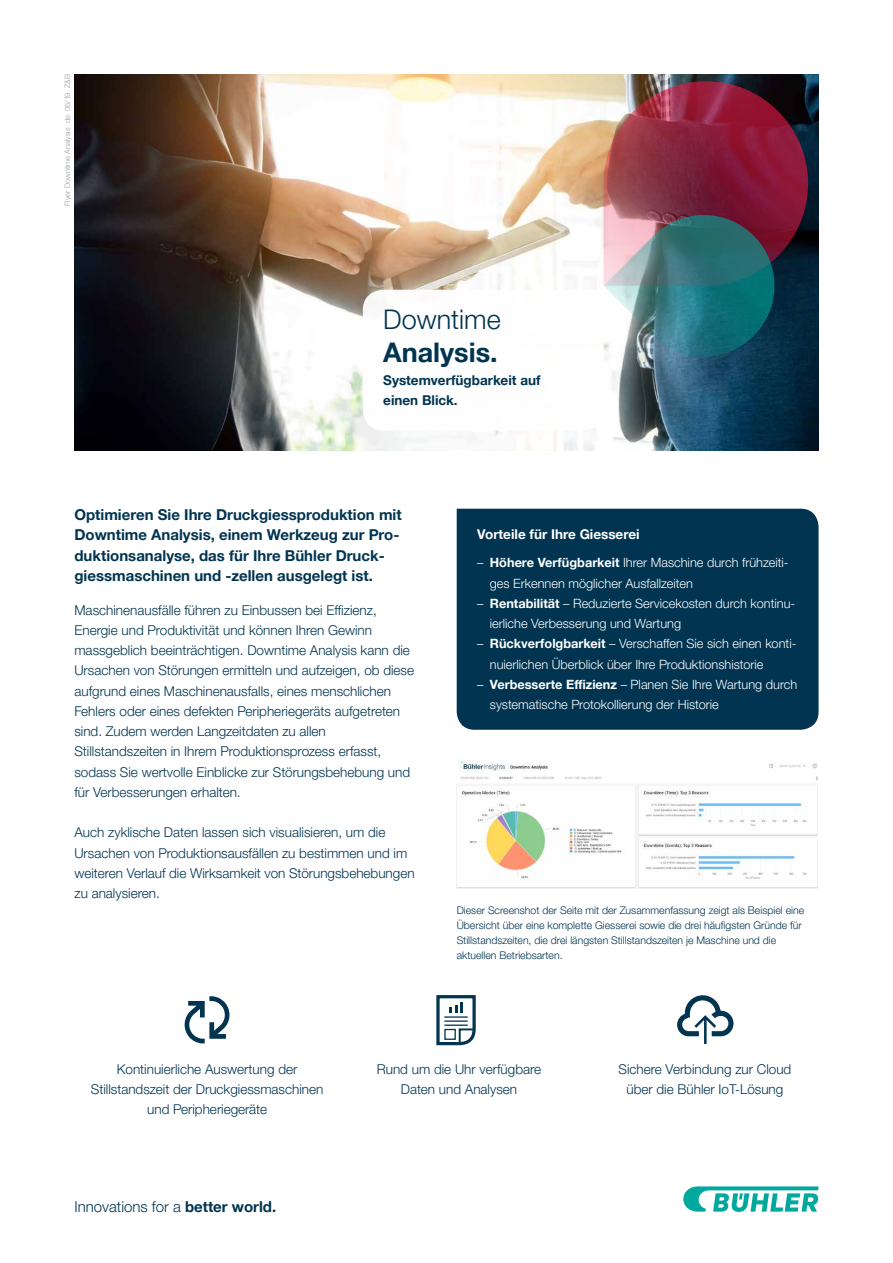
<style>
.page{position:relative;width:893px;height:1263px;background:#fff}
.page>*{position:absolute;margin:0;border:0;box-sizing:border-box;transform-origin:0 0}
.t1{font:700 27px "Helvetica Neue LTW1 G";color:#003450}
.t2{font:300 27px "Helvetica Neue LTW1 G";color:#003450}
.t3{font:700 15px/20.2px "Helvetica Neue LTW1 G";color:#003450}
.t4{font:300 15px "Helvetica Neue LTW1 G";color:#003450}
.t5{font:300 13.5px/20.2px "Helvetica Neue LTW1 G";color:#003450;text-align:center}
.t6{font:700 13.5px/20.2px "Helvetica Neue LTW1 G";color:#003450}
.t7{font:700 13.5px "Helvetica Neue LTW1 G";color:#fff}
.t8{font:300 12.75px/20.2px "Helvetica Neue LTW1 G";color:#fff}
.t9{font:300 10.5px/15px "Helvetica Neue LTW1 G";color:#003450}
.t10{font:300 7.5px "Helvetica Neue LTW1 G";color:#9d9fa2}
.s1{font-weight:700}
</style>
<div class="page">
<img style="left:74px;top:74px;width:745px;height:377px">
<img style="left:457px;top:759px;width:361px;height:130px">
<svg style="left:185px;top:996px;width:44px;height:47px"></svg>
<svg style="left:436px;top:995px;width:40px;height:50px"></svg>
<svg style="left:677px;top:995px;width:56px;height:49px"></svg>
<div style="left:457px;top:509px;width:362px;height:221px;background:#003450"></div>
<svg style="left:683px;top:1186px;width:136px;height:26px"></svg>
<img style="left:363px;top:81px;width:445px;height:349px">
<p class="t10" style="left:63px;top:206px;width:133px;rotate:-90deg">Flyer Downtime Analysis de 06/19 Z&amp;B</p>
<h1 class="t2" style="left:383px;top:303px;width:119px">Downtime</h1>
<h1 class="t1" style="left:383px;top:336px;width:116px">Analysis.</h1>
<p class="t6" style="left:383px;top:370px;width:159px">Systemverfügbarkeit auf einen Blick.</p>
<p class="t3" style="left:74px;top:504px;width:329px">Optimieren Sie Ihre Druckgiessproduktion mit Downtime Analysis, einem Werkzeug zur Pro&shy;duktionsanalyse, das für Ihre Bühler Druck&shy;giessmaschinen und -zellen ausgelegt ist.</p>
<p class="t5" style="left:74px;top:600px;width:341px;text-align:left">Maschinenausfälle führen zu Einbussen bei Effizienz, Energie und Produktivität und können Ihren Gewinn massgeblich beeinträchtigen. Downtime Analysis kann die Ursachen von Störungen ermitteln und aufzeigen, ob diese aufgrund eines Maschinenausfalls, eines menschlichen Fehlers oder eines defekten Peripheriegeräts aufgetreten sind. Zudem werden Langzeitdaten zu allen Stillstandszeiten in Ihrem Produktionsprozess erfasst, sodass Sie wertvolle Einblicke zur Störungsbehebung und für Verbesserungen erhalten.</p>
<p class="t5" style="left:74px;top:822px;width:342px;text-align:left">Auch zyklische Daten lassen sich visualisieren, um die Ursachen von Produktionsausfällen zu bestimmen und im weiteren Verlauf die Wirksamkeit von Störungsbehebungen zu analysieren.</p>
<p class="t7" style="left:477px;top:526px;width:164px">Vorteile für Ihre Giesserei</p>
<p class="t8" style="left:490px;top:553px;width:300px;text-indent:-13px">– <span class="s1">Höhere Verfügbarkeit</span> Ihrer Maschine durch frühzeiti&shy;ges Erkennen möglicher Ausfallzeiten</p>
<p class="t8" style="left:490px;top:593px;width:307px;text-indent:-13px">– <span class="s1">Rentabilität</span> – Reduzierte Servicekosten durch kontinu&shy;ierliche Verbesserung und Wartung</p>
<p class="t8" style="left:490px;top:634px;width:308px;text-indent:-13px">– <span class="s1">Rückverfolgbarkeit</span> – Verschaffen Sie sich einen konti&shy;nuierlichen Überblick über Ihre Produktionshistorie</p>
<p class="t8" style="left:490px;top:674px;width:309px;text-indent:-13px">– <span class="s1">Verbesserte Effizienz</span> – Planen Sie Ihre Wartung durch systematische Protokollierung der Historie</p>
<p class="t9" style="left:457px;top:903px;width:349px">Dieser Screenshot der Seite mit der Zusammenfassung zeigt als Beispiel eine Übersicht über eine komplette Giesserei sowie die drei häufigsten Gründe für Stillstandszeiten, die drei längsten Stillstandszeiten je Maschine und die aktuellen Betriebsarten.</p>
<p class="t5" style="left:91px;top:1059px;width:234px">Kontinuierliche Auswertung der<br>Stillstandszeit der Druckgiessmaschinen und Peripheriegeräte</p>
<p class="t5" style="left:377px;top:1059px;width:166px">Rund um die Uhr verfügbare<br>Daten und Analysen</p>
<p class="t5" style="left:618px;top:1059px;width:174px">Sichere Verbindung zur Cloud über die Bühler IoT-Lösung</p>
<p class="t4" style="left:74px;top:1197px;width:203px">Innovations for a <span class="s1">better world.</span></p>
</div>
